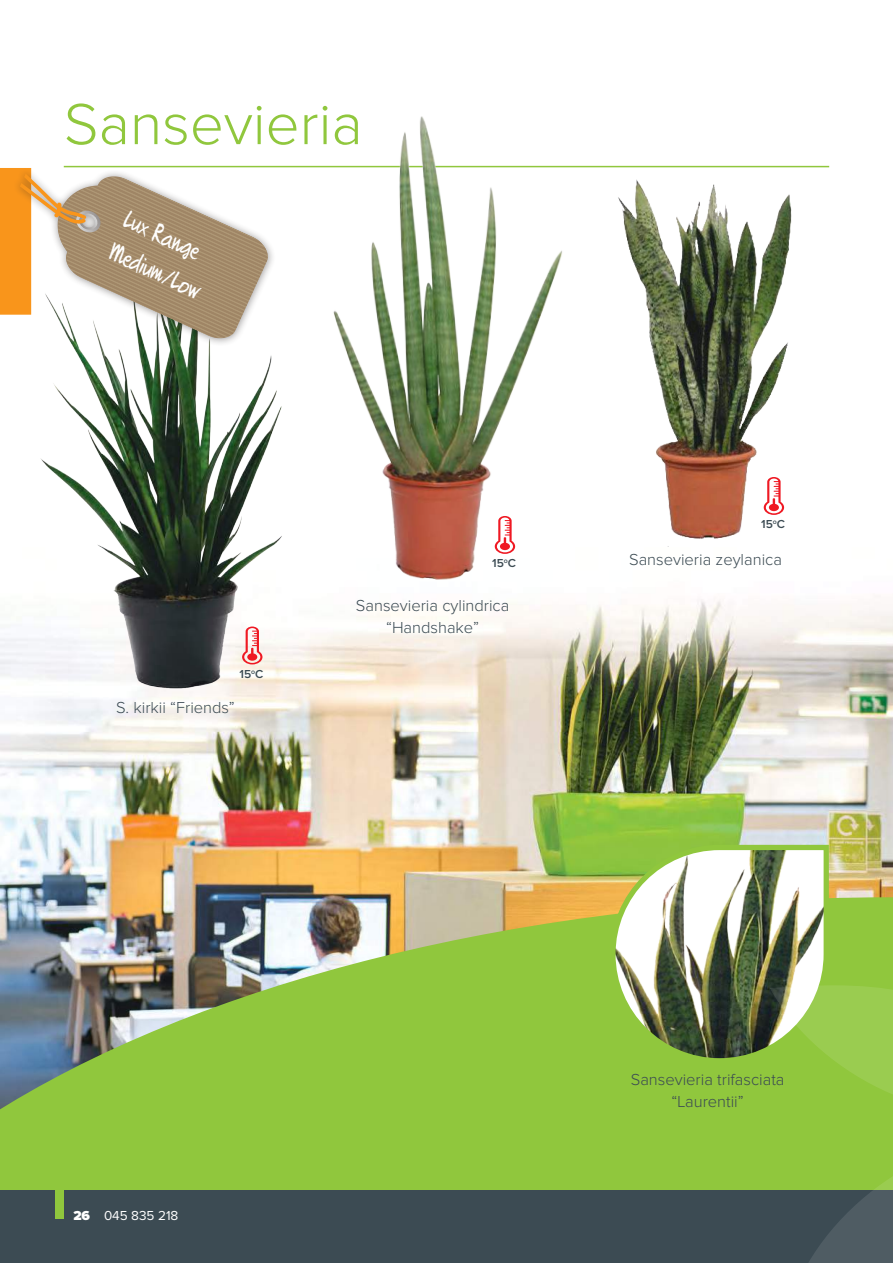
<style>
.page{position:relative;width:893px;height:1263px;background:#fff}
.page>*{position:absolute;margin:0;border:0;box-sizing:border-box;transform-origin:0 0}
.t1{font:300 60px "Proxima Nova";color:#90c73d}
.t2{font:22.5px/35.5px "Quikhand";color:#fff}
.t3{font:300 16.5px/22.5px "Proxima Nova";color:#3c4b53;text-align:center}
.t4{font:13.5px "Proxima Nova";color:#fff}
.t5{font:600 12px "Proxima Nova";color:#3c4b53}
.s1{font-weight:900}
</style>
<div class="page">
<hr style="left:64px;top:166px;width:765px;height:1px;background:#90c73d">
<img style="left:0;top:599px;width:893px;height:298px">
<img style="left:0;top:897px;width:893px;height:293px">
<img style="left:608px;top:842px;width:223px;height:224px">
<img style="left:570px;top:165px;width:260px;height:382px">
<svg style="left:764px;top:477px;width:20px;height:38px"></svg>
<img style="left:18px;top:347px;width:285px;height:355px">
<svg style="left:242px;top:626px;width:20px;height:38px"></svg>
<img style="left:292px;top:116px;width:278px;height:471px">
<svg style="left:495px;top:516px;width:20px;height:38px"></svg>
<div style="left:0;top:1190px;width:893px;height:73px;background:#3c4b53"></div>
<div style="left:55px;top:1189px;width:9px;height:30px;background:#90c73d"></div>
<div style="left:13px;top:167px;width:263px;height:180px;background:#241f1f;opacity:.45"></div>
<svg style="left:0;top:165px;width:273px;height:180px"></svg>
<svg style="left:770px;top:985px;width:123px;height:278px"></svg>
<h1 class="t1" style="left:64px;top:97px;width:300px">Sansevieria</h1>
<h2 class="t2" style="left:133px;top:203px;width:100px;rotate:25deg">Lux Range<br>Medium/Low</h2>
<p class="t5" style="left:240px;top:668px;width:25px">15<sup>o</sup>C</p>
<p class="t3" style="left:116px;top:697px;width:120px">S. kirkii “Friends”</p>
<p class="t5" style="left:492px;top:558px;width:25px">15<sup>o</sup>C</p>
<p class="t3" style="left:356px;top:594px;width:155px">Sansevieria cylindrica “Handshake”</p>
<p class="t5" style="left:761px;top:519px;width:25px">15<sup>o</sup>C</p>
<p class="t3" style="left:629px;top:549px;width:154px">Sansevieria zeylanica</p>
<p class="t4" style="left:73px;top:1205px;width:107px"><span class="s1">26</span> 045 835 218</p>
<p class="t3" style="left:631px;top:1068px;width:155px">Sansevieria trifasciata “Laurentii”</p>
</div>
